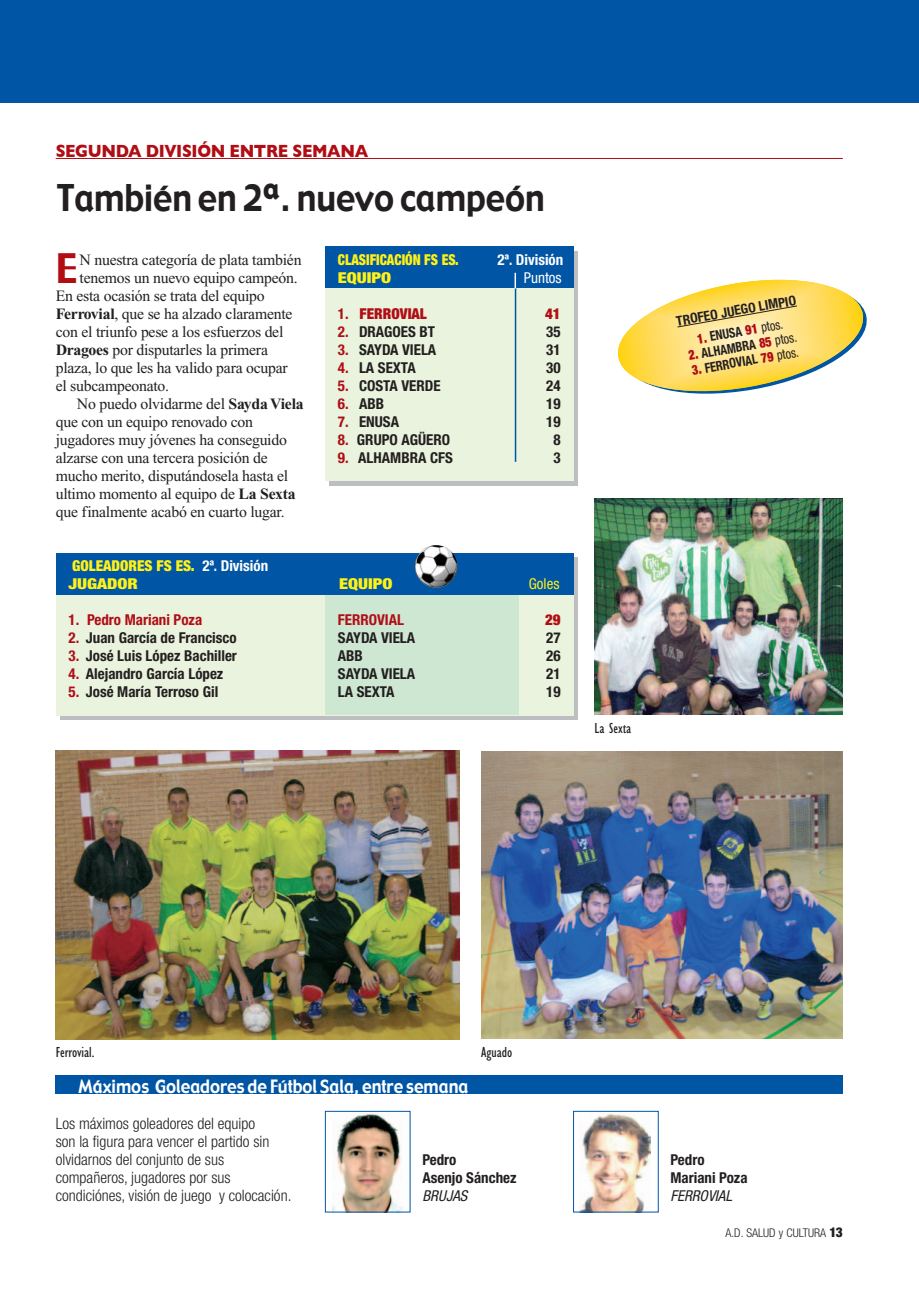
<style>
.page{position:relative;width:919px;height:1289px;background:#fff}
.page>*{position:absolute;margin:0;border:0;box-sizing:border-box;transform-origin:0 0}
.t1{font:39.75px "Gadget";color:#b00d15}
.t2{font:36px "Gadget";color:#231f20;scale:.9 1}
.t3{font:18px "Gadget";color:#fff;scale:.9 1}
.t4{font:700 18px "Gill Sans";letter-spacing:-.02em;color:#b00d15;scale:.9 1}
.t5{font:15.75px "Times New Roman";letter-spacing:-.015em;color:#231f20}
.t6{font:300 condensed 15.75px/18px "Helvetica Neue";color:#231f20}
.t7{font:700 condensed 15px/18px "Helvetica Neue";color:#231f20}
.t8{font:900 condensed 15px/18px "Helvetica Neue";color:#fff116}
.t9{font:condensed 15px "Gill Sans";color:#231f20}
.t10{font:900 condensed 15px "Helvetica Neue";color:#fff116;scale:.9 1}
.t11{font:700 condensed 15px "Helvetica Neue";color:#b00d15}
.t12{font:900 condensed 15px "Helvetica Neue";color:#fff116;scale:1.2 1}
.t13{font:700 condensed 15px "Helvetica Neue";color:#fff}
.t14{font:900 condensed 15px "Helvetica Neue";color:#b00d15}
.t15{font:condensed 15px "Helvetica Neue";color:#fff}
.t16{font:condensed 15px "Helvetica Neue";color:#fff116}
.t17{font:700 condensed 13.5px "Helvetica Neue";color:#231f20;scale:.9 1}
.t18{font:700 condensed 13.5px "Helvetica Neue";color:#231f20}
.t19{font:300 condensed 12px "Helvetica Neue";color:#231f20}
.s1{font-weight:700}
.s2{font-weight:700;color:#fff}
.s3{color:#b00d15}
.s4{font-weight:900;color:#b00d15}
.s5{font-weight:400}
.s6{font-weight:400;font-style:italic}
.s7{font-weight:900;font-size:13.5px}
</style>
<div class="page">
<div style="left:0;top:0;width:918px;height:103px;background:#0155a5"></div>
<svg style="left:329px;top:251px;width:248px;height:234px;background:#bdc1c3"></svg>
<div style="left:325px;top:265px;width:248px;height:216px;background:#e9f3dd"></div>
<div style="left:325px;top:247px;width:248px;height:41px;background:#0155a5"></div>
<hr style="left:514px;top:264px;width:2px;height:198px;background:#0155a5">
<svg style="left:514px;top:273px;width:2px;height:15px"></svg>
<svg style="left:60px;top:557px;width:517px;height:162px;background:#c4c8c7"></svg>
<div style="left:56px;top:553px;width:517px;height:162px;background:#e9f3dd"></div>
<div style="left:325px;top:595px;width:194px;height:120px;background:#cee7d3"></div>
<div style="left:56px;top:553px;width:517px;height:42px;background:#0155a5"></div>
<img style="left:415px;top:545px;width:42px;height:42px;border-radius:50%">
<svg style="left:618px;top:279px;width:249px;height:115px"></svg>
<img style="left:56px;top:751px;width:404px;height:288px">
<img style="left:481px;top:751px;width:361px;height:287px">
<hr style="left:56px;top:158px;width:73px;height:1px;background:#b00d15">
<hr style="left:128px;top:158px;width:714px;height:1px;background:#b00d15">
<img style="left:594px;top:499px;width:248px;height:215px">
<div style="left:56px;top:1075px;width:786px;height:18px;background:#0155a5"></div>
<img style="left:332px;top:1113px;width:72px;height:97px">
<div style="left:325px;top:1111px;width:85px;height:101px;border:1px solid #0155a5"></div>
<img style="left:579px;top:1113px;width:71px;height:97px">
<div style="left:573px;top:1111px;width:85px;height:101px;border:1px solid #0155a5"></div>
<p class="t4" style="left:56px;top:140px;width:349px">SEGUNDA DIVISIÓN ENTRE SEMANA</p>
<p class="t2" style="left:57px;top:175px;width:543px">También en 2ª. nuevo campeón</p>
<p class="t1" style="left:56px;top:243px;width:23px">E</p>
<p class="t5" style="left:80px;top:254px;width:223px">N nuestra categoría de plata también</p>
<p class="t5" style="left:80px;top:272px;width:220px">tenemos un nuevo equipo campeón.</p>
<p class="t5" style="left:56px;top:290px;width:210px">En esta ocasión se trata del equipo</p>
<p class="t5" style="left:56px;top:308px;width:238px"><span class="s1">Ferrovial</span>, que se ha alzado claramente</p>
<p class="t5" style="left:56px;top:326px;width:229px">con el triunfo pese a los esfuerzos del</p>
<p class="t5" style="left:56px;top:344px;width:214px"><span class="s1">Dragoes</span> por disputarles la primera</p>
<p class="t5" style="left:56px;top:362px;width:234px">plaza, lo que les ha valido para ocupar</p>
<p class="t5" style="left:56px;top:380px;width:115px">el subcampeonato.</p>
<p class="t5" style="left:77px;top:398px;width:228px">No puedo olvidarme del <span class="s1">Sayda Viela</span></p>
<p class="t5" style="left:56px;top:416px;width:199px">que con un equipo renovado con</p>
<p class="t5" style="left:56px;top:434px;width:233px">jugadores muy jóvenes ha conseguido</p>
<p class="t5" style="left:56px;top:452px;width:213px">alzarse con una tercera posición de</p>
<p class="t5" style="left:56px;top:470px;width:234px">mucho merito, disputándosela hasta el</p>
<p class="t5" style="left:56px;top:488px;width:241px">ultimo momento al equipo de <span class="s1">La Sexta</span></p>
<p class="t5" style="left:56px;top:506px;width:230px">que finalmente acabó en cuarto lugar.</p>
<p class="t8" style="left:68px;top:558px;width:201px">GOLEADORES FS ES. <span class="s2">2ª. División<br></span>JUGADOR</p>
<p class="t11" style="left:68px;top:614px;width:135px">1. Pedro Mariani Poza</p>
<p class="t7" style="left:68px;top:630px;width:170px"><span class="s3">2.</span> Juan García de Francisco</p>
<p class="t7" style="left:68px;top:648px;width:170px"><span class="s3">3.</span> José Luis López Bachiller</p>
<p class="t7" style="left:68px;top:666px;width:156px"><span class="s3">4.</span> Alejandro García López</p>
<p class="t7" style="left:68px;top:684px;width:151px"><span class="s3">5.</span> José María Terroso Gil</p>
<p class="t10" style="left:338px;top:254px;width:136px">CLASIFICACIÓN FS ES.</p>
<p class="t13" style="left:497px;top:254px;width:67px">2ª. División</p>
<p class="t12" style="left:338px;top:272px;width:46px">EQUIPO</p>
<p class="t15" style="left:524px;top:272px;width:39px">Puntos</p>
<p class="t14" style="left:338px;top:308px;width:90px"><span class="s1">1.</span> FERROVIAL</p>
<p class="t7" style="left:338px;top:324px;width:99px"><span class="s3">2.</span> DRAGOES BT</p>
<p class="t7" style="left:338px;top:342px;width:100px"><span class="s3">3.</span> SAYDA VIELA</p>
<p class="t7" style="left:338px;top:360px;width:79px"><span class="s3">4.</span> LA SEXTA</p>
<p class="t7" style="left:338px;top:378px;width:104px"><span class="s3">5.</span> COSTA VERDE</p>
<p class="t7" style="left:338px;top:396px;width:48px"><span class="s3">6.</span> ABB</p>
<p class="t7" style="left:338px;top:414px;width:63px"><span class="s3">7.</span> ENUSA</p>
<p class="t7" style="left:338px;top:432px;width:114px"><span class="s3">8.</span> GRUPO AGÜERO</p>
<p class="t7" style="left:338px;top:450px;width:116px"><span class="s3">9.</span> ALHAMBRA CFS</p>
<p class="t7" style="left:545px;top:306px;width:17px;text-align:center"><span class="s4">41<br></span>35<br>31<br>30<br>24<br>19<br>19<br>8<br>3</p>
<p class="t12" style="left:339px;top:578px;width:46px">EQUIPO</p>
<p class="t16" style="left:529px;top:578px;width:32px">Goles</p>
<p class="t7" style="left:338px;top:612px;width:79px"><span class="s3">FERROVIAL<br></span>SAYDA VIELA<br>ABB<br>SAYDA VIELA<br>LA SEXTA</p>
<p class="t7" style="left:545px;top:612px;width:17px;text-align:justify"><span class="s4">29<br></span>27<br>26<br>21<br>19</p>
<p class="t9" style="left:594px;top:722px;width:38px">La Sexta</p>
<p class="t18" style="left:675px;top:316px;width:123px;rotate:-10deg">TROFEO JUEGO LIMPIO</p>
<p class="t17" style="left:696px;top:334px;width:98px;rotate:-10deg"><span class="s4">1.</span> ENUSA <span class="s4">91</span> <span class="s5">ptos.</span></p>
<p class="t17" style="left:687px;top:351px;width:123px;rotate:-10deg"><span class="s4">2.</span> ALHAMBRA <span class="s4">85</span> <span class="s5">ptos.</span></p>
<p class="t17" style="left:691px;top:365px;width:122px;rotate:-10deg"><span class="s4">3.</span> FERROVIAL <span class="s4">79</span> <span class="s5">ptos.</span></p>
<p class="t9" style="left:56px;top:1046px;width:40px">Ferrovial.</p>
<p class="t9" style="left:481px;top:1046px;width:33px">Aguado</p>
<p class="t3" style="left:78px;top:1075px;width:435px">Máximos Goleadores de Fútbol Sala, entre semana</p>
<p class="t6" style="left:56px;top:1115px;width:237px">Los máximos goleadores del equipo<br>son la figura para vencer el partido sin olvidarnos del conjunto de sus compañeros, jugadores por sus condiciónes, visión de juego y colocación.</p>
<p class="t7" style="left:422px;top:1152px;width:96px">Pedro<br>Asenjo Sánchez<br><span class="s6">BRUJAS</span></p>
<p class="t7" style="left:670px;top:1152px;width:79px">Pedro<br>Mariani Poza<br><span class="s6">FERROVIAL</span></p>
<p class="t19" style="left:725px;top:1228px;width:119px">A.D. SALUD y CULTURA <span class="s7">13</span></p>
</div>
